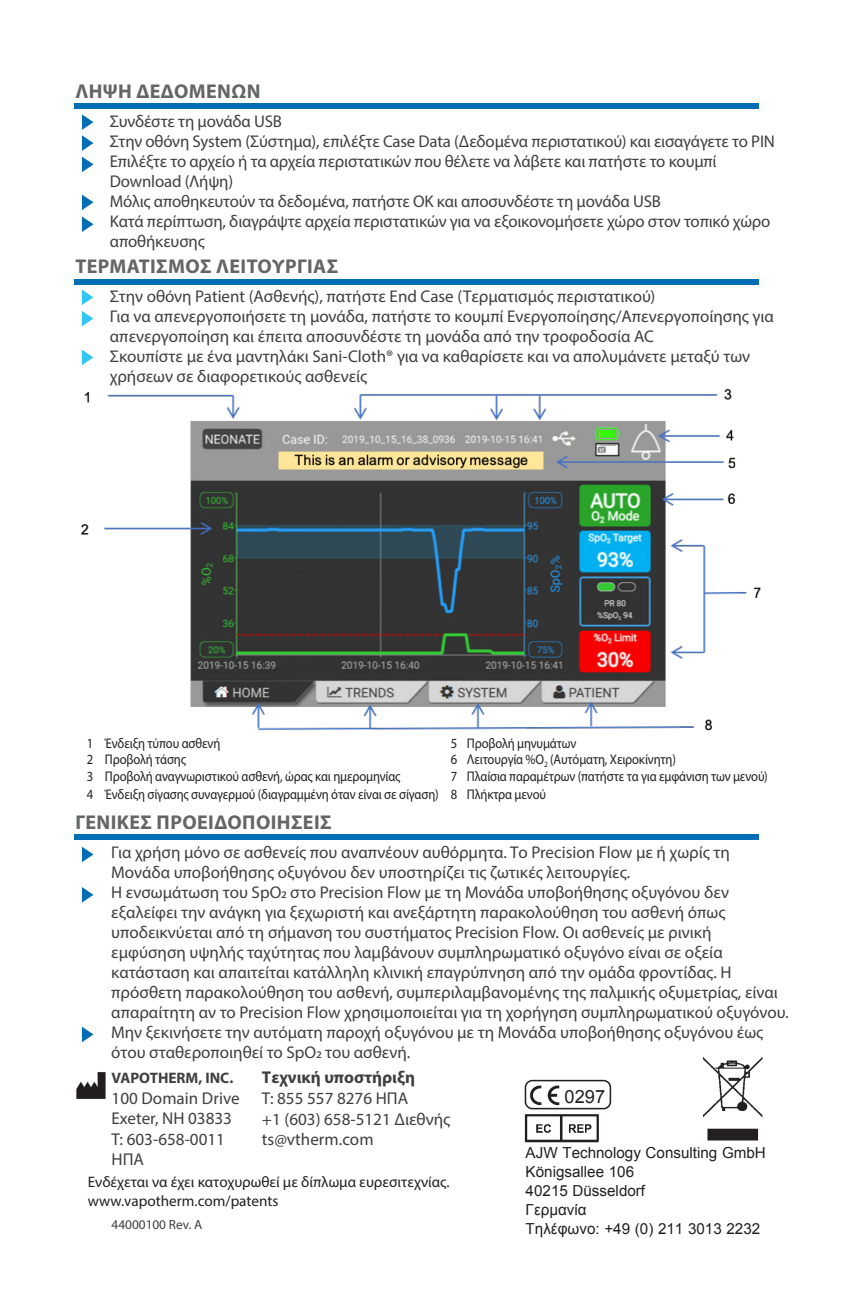
<style>
.page{position:relative;width:864px;height:1296px;background:#fff}
.page>*{position:absolute;margin:0;border:0;box-sizing:border-box;transform-origin:0 0}
.t1{font:700 20px "Myriad Pro";letter-spacing:.02em;color:#626666}
.t2{font:18.2px "Arial";color:#231f20}
.t3{font:17.2px/20.6px "Myriad Pro";color:#3f3e40}
.t4{font:700 17.2px "Myriad Pro";color:#3f3e40}
.t5{font:17px/20px "Myriad Pro";color:#3f3e40}
.t6{font:15.2px "Arial";color:#231f20}
.t7{font:15.2px/18.2px "Myriad Pro";color:#231f20}
.t8{font:700 15.2px "Myriad Pro";color:#3f3e40}
.t9{font:14px "Myriad Pro";letter-spacing:-.01em;color:#231f20;scale:.9 1}
.t10{font:13.4px "Myriad Pro";color:#3f3e40}
</style>
<div class="page">
<img style="left:524px;top:1105px;width:87px;height:38px">
<img style="left:703px;top:1057px;width:60px;height:84px">
<img style="left:524px;top:1079px;width:39px;height:31px">
<div style="left:525px;top:1080px;width:86px;height:29px;border:2px solid #231f20;border-radius:7px"></div>
<div style="left:74px;top:279px;width:685px;height:5px;background:#006db4"></div>
<div style="left:74px;top:835px;width:685px;height:5px;background:#006db4"></div>
<svg style="left:82px;top:887px;width:11px;height:16px"></svg>
<svg style="left:82px;top:847px;width:11px;height:15px"></svg>
<svg style="left:82px;top:1027px;width:11px;height:15px"></svg>
<svg style="left:82px;top:290px;width:11px;height:15px"></svg>
<svg style="left:82px;top:311px;width:11px;height:15px"></svg>
<svg style="left:82px;top:350px;width:11px;height:15px"></svg>
<div style="left:74px;top:104px;width:685px;height:5px;background:#006db4"></div>
<svg style="left:82px;top:216px;width:11px;height:16px"></svg>
<svg style="left:82px;top:195px;width:11px;height:15px"></svg>
<svg style="left:82px;top:157px;width:11px;height:15px"></svg>
<svg style="left:82px;top:114px;width:11px;height:37px"></svg>
<img style="left:81px;top:389px;width:680px;height:342px">
<img style="left:76px;top:1072px;width:30px;height:27px">
<p class="t1" style="left:75px;top:78px;width:187px">ΛΗΨΗ ΔΕΔΟΜΕΝΩΝ</p>
<p class="t5" style="left:83px;top:111px;width:201px">• Συνδέστε τη μονάδα USB</p>
<p class="t5" style="left:83px;top:131px;width:694px">• Στην οθόνη System (Σύστημα), επιλέξτε Case Data (Δεδομένα περιστατικού) και εισαγάγετε το PIN</p>
<p class="t5" style="left:110px;top:151px;width:608px;text-indent:-27px">• Επιλέξτε το αρχείο ή τα αρχεία περιστατικών που θέλετε να λάβετε και πατήστε το κουμπί<br>Download (Λήψη)</p>
<p class="t5" style="left:83px;top:191px;width:580px">• Μόλις αποθηκευτούν τα δεδομένα, πατήστε OK και αποσυνδέστε τη μονάδα USB</p>
<p class="t5" style="left:110px;top:211px;width:662px;text-indent:-27px">• Κατά περίπτωση, διαγράψτε αρχεία περιστατικών για να εξοικονομήσετε χώρο στον τοπικό χώρο αποθήκευσης</p>
<p class="t1" style="left:75px;top:253px;width:264px">ΤΕΡΜΑΤΙΣΜΟΣ ΛΕΙΤΟΥΡΓΙΑΣ</p>
<p class="t5" style="left:83px;top:286px;width:574px">• Στην οθόνη Patient (Ασθενής), πατήστε End Case (Τερματισμός περιστατικού)</p>
<p class="t5" style="left:110px;top:306px;width:666px;text-indent:-27px">• Για να απενεργοποιήσετε τη μονάδα, πατήστε το κουμπί Ενεργοποίησης/Απενεργοποίησης για απενεργοποίηση και έπειτα αποσυνδέστε τη μονάδα από την τροφοδοσία AC</p>
<p class="t5" style="left:110px;top:346px;width:642px;text-indent:-27px">• Σκουπίστε με ένα μαντηλάκι Sani-Cloth® για να καθαρίσετε και να απολυμάνετε μεταξύ των χρήσεων σε διαφορετικούς ασθενείς</p>
<p class="t9" style="left:87px;top:734px;width:150px">1 Ένδειξη τύπου ασθενή</p>
<p class="t9" style="left:451px;top:734px;width:141px">5 Προβολή μηνυμάτων</p>
<p class="t9" style="left:87px;top:751px;width:112px">2 Προβολή τάσης</p>
<p class="t9" style="left:451px;top:751px;width:252px">6 Λειτουργία %O<sub>2</sub> (Αυτόματη, Χειροκίνητη)</p>
<p class="t9" style="left:87px;top:768px;width:350px">3 Προβολή αναγνωριστικού ασθενή, ώρας και ημερομηνίας</p>
<p class="t9" style="left:451px;top:768px;width:354px">7 Πλαίσια παραμέτρων (πατήστε τα για εμφάνιση των μενού)</p>
<p class="t9" style="left:87px;top:786px;width:512px">4 Ένδειξη σίγασης συναγερμού (διαγραμμένη όταν είναι σε σίγαση) 8 Πλήκτρα μενού</p>
<p class="t1" style="left:75px;top:809px;width:258px">ΓΕΝΙΚΕΣ ΠΡΟΕΙΔΟΠΟΙΗΣΕΙΣ</p>
<p class="t5" style="left:111px;top:842px;width:620px;text-indent:-27px">• Για χρήση μόνο σε ασθενείς που αναπνέουν αυθόρμητα. Το Precision Flow με ή χωρίς τη<br>Μονάδα υποβοήθησης οξυγόνου δεν υποστηρίζει τις ζωτικές λειτουργίες.</p>
<p class="t5" style="left:111px;top:882px;width:679px;text-indent:-27px">• Η ενσωμάτωση του SpO2 στο Precision Flow με τη Μονάδα υποβοήθησης οξυγόνου δεν εξαλείφει την ανάγκη για ξεχωριστή και ανεξάρτητη παρακολούθηση του ασθενή όπως υποδεικνύεται από τη σήμανση του συστήματος Precision Flow. Οι ασθενείς με ρινική εμφύσηση υψηλής ταχύτητας που λαμβάνουν συμπληρωματικό οξυγόνο είναι σε οξεία κατάσταση και απαιτείται κατάλληλη κλινική επαγρύπνηση από την ομάδα φροντίδας. Η πρόσθετη παρακολούθηση του ασθενή, συμπεριλαμβανομένης της παλμικής οξυμετρίας, είναι απαραίτητη αν το Precision Flow χρησιμοποιείται για τη χορήγηση συμπληρωματικού οξυγόνου.</p>
<p class="t5" style="left:111px;top:1022px;width:654px;text-indent:-27px">• Μην ξεκινήσετε την αυτόματη παροχή οξυγόνου με τη Μονάδα υποβοήθησης οξυγόνου έως ότου σταθεροποιηθεί το SpO2 του ασθενή.</p>
<p class="t8" style="left:112px;top:1068px;width:123px">VAPOTHERM, INC.</p>
<p class="t3" style="left:112px;top:1087px;width:130px">100 Domain Drive<br>Exeter, NH 03833<br>T: 603-658-0011</p>
<p class="t3" style="left:112px;top:1149px;width:34px">ΗΠΑ</p>
<p class="t4" style="left:262px;top:1066px;width:155px">Τεχνική υποστήριξη</p>
<p class="t3" style="left:262px;top:1088px;width:148px">Τ: 855 557 8276 ΗΠΑ</p>
<p class="t3" style="left:262px;top:1108px;width:190px">+1 (603) 658-5121 Διεθνής</p>
<p class="t3" style="left:262px;top:1129px;width:113px">ts@vtherm.com</p>
<p class="t7" style="left:88px;top:1173px;width:363px">Ενδέχεται να έχει κατοχυρωθεί με δίπλωμα ευρεσιτεχνίας. www.vapotherm.com/patents</p>
<p class="t10" style="left:112px;top:1216px;width:92px">44000100 Rev. A</p>
<p class="t2" style="left:565px;top:1085px;width:42px">0297</p>
<p class="t6" style="left:526px;top:1143px;width:242px">AJW Technology Consulting GmbH</p>
<p class="t6" style="left:526px;top:1162px;width:110px">Königsallee 106</p>
<p class="t6" style="left:526px;top:1181px;width:121px">40215 Düsseldorf</p>
<p class="t6" style="left:526px;top:1200px;width:63px">Γερμανία</p>
<p class="t6" style="left:526px;top:1219px;width:236px">Τηλέφωνο: +49 (0) 211 3013 2232</p>
</div>
